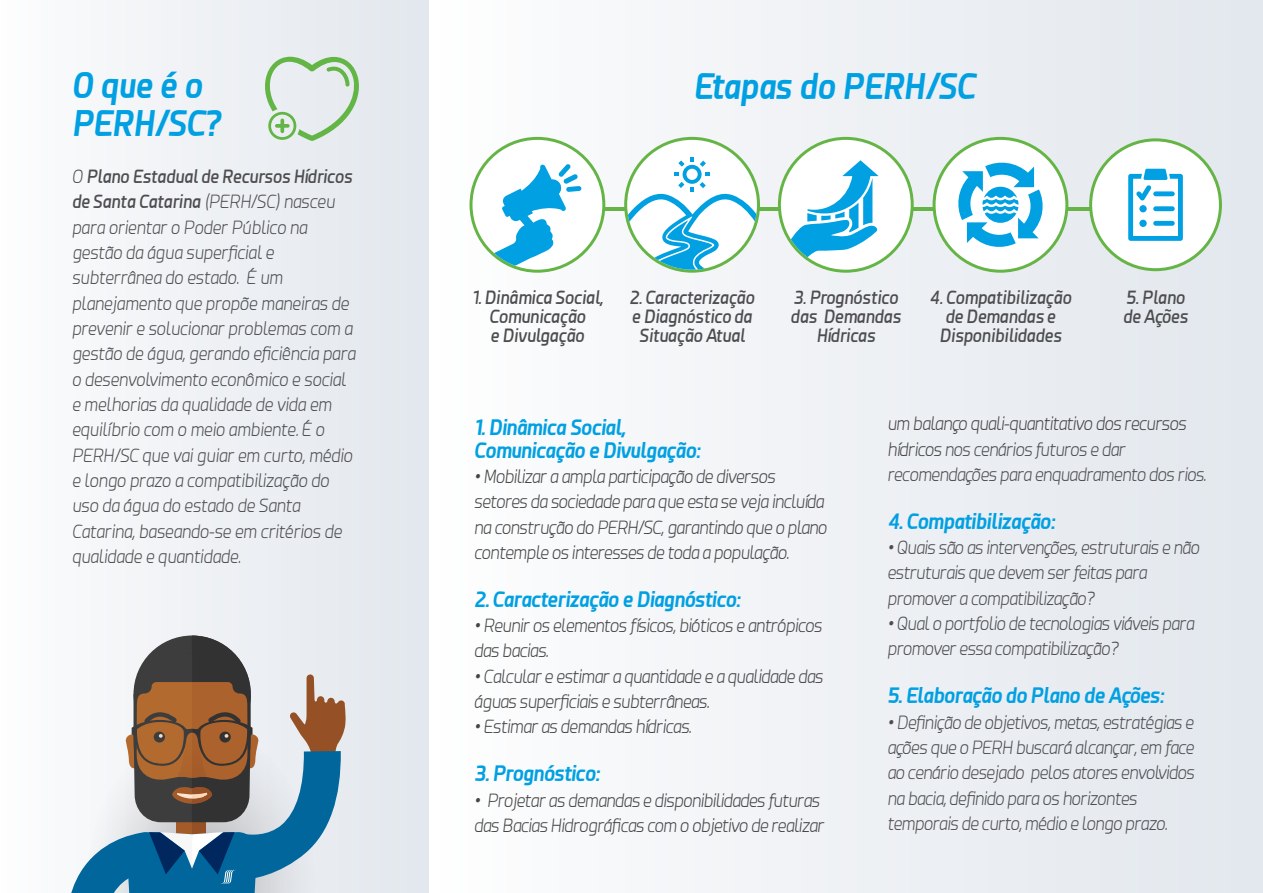
<style>
.page{position:relative;width:1263px;height:893px;background:#fff}
.page>*{position:absolute;margin:0;border:0;box-sizing:border-box;transform-origin:0 0}
.t1{font:italic 700 34.8px/37.7px "Esphimere";color:#00a0e2;scale:.92 1}
.t2{font:italic 700 21px/22.6px "Esphimere";letter-spacing:-.02em;color:#00a0e2;scale:.92 1}
.t3{font:italic 300 18px/25.3px "Esphimere";color:#4d4d4f;scale:.92 1}
.t4{font:italic 300 18px/25.3px "Esphimere";letter-spacing:-.02em;color:#4d4d4f;scale:.92 1}
.t5{font:italic 300 18px/25.3px "Esphimere";letter-spacing:-.02em;color:#454545;scale:.92 1}
.t6{font:italic 600 18px/19.4px "Esphimere";color:#4d4d4f;text-align:center;scale:.92 1}
.s1{font-weight:600}
.s2{color:#454545}
</style>
<div class="page">
<div style="left:0;top:0;width:429px;height:893px;background:linear-gradient(to right,#fcfcfd,#e2e7ed)"></div>
<div style="left:430px;top:0;width:833px;height:893px;background:linear-gradient(to right,#fdfdfe,#e2e7ec)"></div>
<svg style="left:264px;top:57px;width:98px;height:84px;background:#cde1ce"></svg>
<hr style="left:537px;top:207px;width:618px;height:3px;background:#65b546">
<div style="left:1091px;top:140px;width:129px;height:130px;background:#fff;border-radius:50%"></div>
<div style="left:1089px;top:138px;width:133px;height:133px;border:3px solid #65b546;border-radius:50%"></div>
<svg style="left:469px;top:137px;width:136px;height:136px"></svg>
<svg style="left:778px;top:137px;width:136px;height:136px"></svg>
<svg style="left:932px;top:137px;width:136px;height:136px"></svg>
<svg style="left:1128px;top:169px;width:55px;height:72px"></svg>
<svg style="left:68px;top:635px;width:278px;height:258px"></svg>
<svg style="left:624px;top:137px;width:136px;height:136px"></svg>
<h1 class="t1" style="left:72px;top:66px;width:163px">O que é o<br>PERH/SC?</h1>
<p class="t3" style="left:72px;top:164px;width:310px">O <span class="s1">Plano Estadual de Recursos Hídricos de Santa Catarina</span> (PERH/SC) nasceu para orientar o Poder Público na gestão da água superficial e subterrânea do estado. É um planejamento que propõe maneiras de prevenir e solucionar problemas com a gestão de água, gerando eficiência para o desenvolvimento econômico e social e melhorias da qualidade de vida em equilíbrio com o meio ambiente. É o PERH/SC que vai guiar em curto, médio e longo prazo a compatibilização do uso da água do estado de Santa Catarina, baseando-se em critérios de qualidade e quantidade.</p>
<h1 class="t1" style="left:693px;top:67px;width:308px">Etapas do PERH/SC</h1>
<p class="t6" style="left:472px;top:287px;width:144px">1. Dinâmica Social,<br>Comunicação<br>e Divulgação</p>
<p class="t6" style="left:630px;top:287px;width:137px">2. Caracterização e Diagnóstico da<br>Situação Atual</p>
<p class="t6" style="left:791px;top:287px;width:121px">3. Prognóstico das Demandas<br>Hídricas</p>
<p class="t6" style="left:929px;top:287px;width:156px">4. Compatibilização de Demandas e<br>Disponibilidades</p>
<p class="t6" style="left:1123px;top:287px;width:72px;text-align:left">5. Plano de Ações</p>
<p class="t2" style="left:474px;top:416px;width:248px">1. Dinâmica Social,<br>Comunicação e Divulgação:</p>
<p class="t5" style="left:474px;top:464px;width:385px">• Mobilizar a ampla participação de diversos setores da sociedade para que esta se veja incluída na construção do PERH/SC, garantindo que o plano contemple os interesses de toda a população.</p>
<p class="t2" style="left:474px;top:588px;width:291px">2. Caracterização e Diagnóstico:</p>
<p class="t5" style="left:474px;top:613px;width:379px">• Reunir os elementos físicos, bióticos e antrópicos das bacias.</p>
<p class="t5" style="left:474px;top:664px;width:381px">• Calcular e estimar a quantidade e a qualidade das águas superficiais e subterrâneas.</p>
<p class="t5" style="left:474px;top:714px;width:238px">• Estimar as demandas hídricas.</p>
<p class="t2" style="left:474px;top:762px;width:138px">3. Prognóstico:</p>
<p class="t5" style="left:474px;top:788px;width:382px">• Projetar as demandas e disponibilidades futuras das Bacias Hidrográficas com o objetivo de realizar</p>
<p class="t4" style="left:887px;top:411px;width:348px"><span class="s2">um balanço quali-quantitativo dos recursos hídricos</span> nos cenários futuros e dar recomendações para enquadramento dos rios.</p>
<p class="t2" style="left:887px;top:509px;width:184px">4. Compatibilização:</p>
<p class="t4" style="left:887px;top:535px;width:341px">• Quais são as intervenções, estruturais e não estruturais que devem ser feitas para promover a compatibilização?</p>
<p class="t4" style="left:887px;top:611px;width:335px">• Qual o portfolio de tecnologias viáveis para promover essa compatibilização?</p>
<p class="t2" style="left:887px;top:684px;width:302px">5. Elaboração do Plano de Ações:</p>
<p class="t4" style="left:887px;top:710px;width:335px">• Definição de objetivos, metas, estratégias e ações que o PERH buscará alcançar, em face ao cenário desejado pelos atores envolvidos na bacia, definido para os horizontes temporais de curto, médio e longo prazo.</p>
</div>
